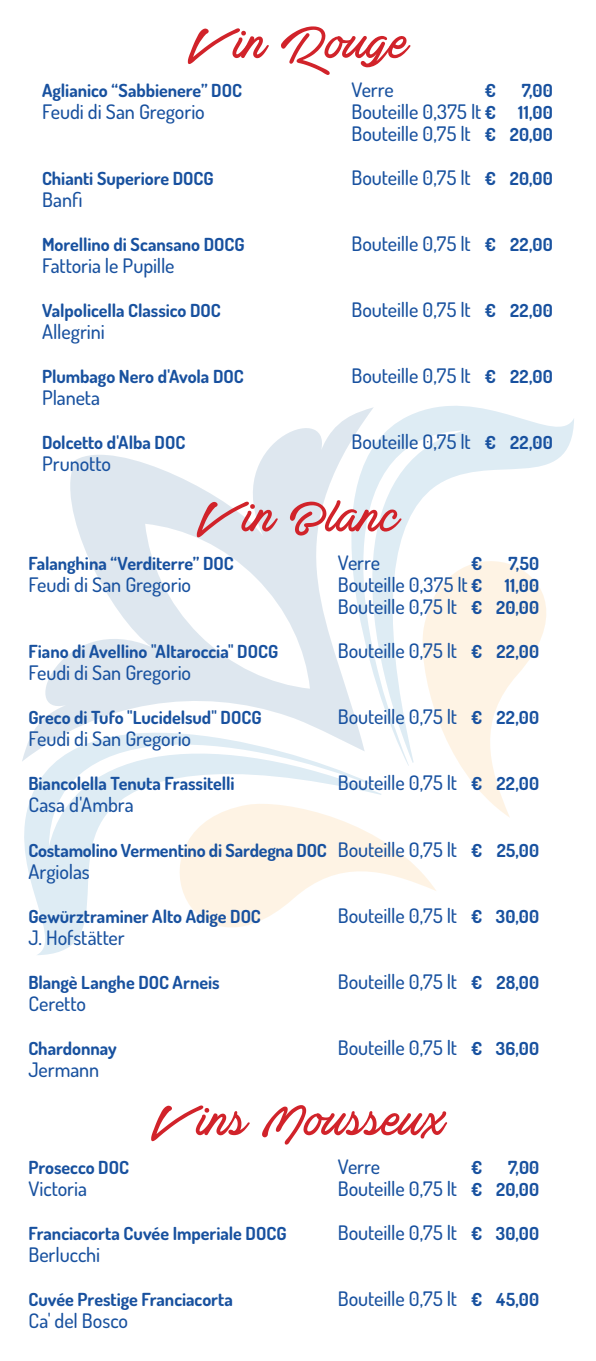
<style>
.page{position:relative;width:596px;height:1361px;background:#fff}
.page>*{position:absolute;margin:0;border:0;box-sizing:border-box;transform-origin:0 0}
.t1{font:50px "Actonia Hand PERSONALUSE";color:#d1232a}
.Piatti{font:500 20px "Dosis";letter-spacing:-.005em;color:#18519f}
.Piatti-2{font:700 18px "Dosis";letter-spacing:-.005em;color:#18519f}
.s1{font-weight:700;font-size:18px}
.s2{font-weight:500;font-size:20px}
</style>
<div class="page">
<svg style="left:461px;top:766px;width:49px;height:51px"></svg>
<svg style="left:384px;top:842px;width:52px;height:49px"></svg>
<svg style="left:24px;top:762px;width:360px;height:193px"></svg>
<svg style="left:302px;top:406px;width:271px;height:360px"></svg>
<svg style="left:22px;top:406px;width:351px;height:356px"></svg>
<p class="t1" style="left:188px;top:18px;width:222px">V in Rouge</p>
<p class="Piatti-2" style="left:42px;top:78px;width:201px">Aglianico “Sabbienere” DOC</p>
<p class="Piatti" style="left:351px;top:76px;width:44px">Verre</p>
<p class="Piatti-2" style="left:484px;top:78px;width:13px">€</p>
<p class="Piatti-2" style="left:521px;top:78px;width:33px">7,00</p>
<p class="Piatti" style="left:42px;top:98px;width:164px">Feudi di San Gregorio</p>
<p class="Piatti" style="left:351px;top:98px;width:203px">Bouteille 0,375 lt <span class="s1">€ 11,00</span></p>
<p class="Piatti" style="left:351px;top:120px;width:203px">Bouteille 0,75 lt <span class="s1">€ 20,00</span></p>
<p class="Piatti-2" style="left:42px;top:166px;width:173px">Chianti Superiore DOCG</p>
<p class="Piatti" style="left:351px;top:164px;width:203px">Bouteille 0,75 lt <span class="s1">€ 20,00</span></p>
<p class="Piatti" style="left:42px;top:186px;width:42px">Banfi</p>
<p class="Piatti-2" style="left:42px;top:232px;width:204px">Morellino di Scansano DOCG</p>
<p class="Piatti" style="left:351px;top:230px;width:203px">Bouteille 0,75 lt <span class="s1">€ 22,00</span></p>
<p class="Piatti" style="left:42px;top:252px;width:134px">Fattoria le Pupille</p>
<p class="Piatti-2" style="left:42px;top:298px;width:180px">Valpolicella Classico DOC</p>
<p class="Piatti" style="left:351px;top:296px;width:203px">Bouteille 0,75 lt <span class="s1">€ 22,00</span></p>
<p class="Piatti" style="left:42px;top:318px;width:64px">Allegrini</p>
<p class="Piatti-2" style="left:42px;top:364px;width:203px">Plumbago Nero d'Avola DOC</p>
<p class="Piatti" style="left:351px;top:362px;width:203px">Bouteille 0,75 lt <span class="s1">€ 22,00</span></p>
<p class="Piatti" style="left:42px;top:384px;width:60px">Planeta</p>
<p class="Piatti-2" style="left:42px;top:430px;width:145px">Dolcetto d'Alba DOC</p>
<p class="Piatti" style="left:351px;top:428px;width:203px">Bouteille 0,75 lt <span class="s1">€ 22,00</span></p>
<p class="Piatti" style="left:42px;top:450px;width:70px">Prunotto</p>
<p class="t1" style="left:196px;top:491px;width:204px">V in Blanc</p>
<p class="Piatti-2" style="left:28px;top:551px;width:207px">Falanghina “Verditerre” DOC</p>
<p class="Piatti" style="left:337px;top:549px;width:44px">Verre</p>
<p class="Piatti-2" style="left:471px;top:551px;width:13px">€</p>
<p class="Piatti-2" style="left:508px;top:551px;width:32px">7,50</p>
<p class="Piatti" style="left:28px;top:571px;width:164px">Feudi di San Gregorio</p>
<p class="Piatti" style="left:337px;top:571px;width:203px">Bouteille 0,375 lt <span class="s1">€ 11,00</span></p>
<p class="Piatti" style="left:337px;top:593px;width:203px">Bouteille 0,75 lt <span class="s1">€ 20,00</span></p>
<p class="Piatti-2" style="left:28px;top:639px;width:251px">Fiano di Avellino "Altaroccia" DOCG</p>
<p class="Piatti" style="left:337px;top:637px;width:203px">Bouteille 0,75 lt <span class="s1">€ 22,00</span></p>
<p class="Piatti" style="left:28px;top:659px;width:164px">Feudi di San Gregorio</p>
<p class="Piatti-2" style="left:28px;top:705px;width:234px">Greco di Tufo "Lucidelsud" DOCG</p>
<p class="Piatti" style="left:337px;top:703px;width:203px">Bouteille 0,75 lt <span class="s1">€ 22,00</span></p>
<p class="Piatti" style="left:28px;top:725px;width:164px">Feudi di San Gregorio</p>
<p class="Piatti-2" style="left:28px;top:771px;width:207px">Biancolella Tenuta Frassitelli</p>
<p class="Piatti" style="left:337px;top:769px;width:203px">Bouteille 0,75 lt <span class="s1">€ 22,00</span></p>
<p class="Piatti" style="left:28px;top:791px;width:107px">Casa d'Ambra</p>
<p class="Piatti-2" style="left:28px;top:837px;width:512px">Costamolino Vermentino di Sardegna DOC <span class="s2">Bouteille 0,75 lt</span> € 25,00</p>
<p class="Piatti" style="left:28px;top:857px;width:63px">Argiolas</p>
<p class="Piatti-2" style="left:28px;top:903px;width:234px">Gewürztraminer Alto Adige DOC</p>
<p class="Piatti" style="left:337px;top:901px;width:203px">Bouteille 0,75 lt <span class="s1">€ 30,00</span></p>
<p class="Piatti" style="left:28px;top:923px;width:98px">J. Hofstätter</p>
<p class="Piatti-2" style="left:28px;top:969px;width:193px">Blangè Langhe DOC Arneis</p>
<p class="Piatti" style="left:337px;top:967px;width:203px">Bouteille 0,75 lt <span class="s1">€ 28,00</span></p>
<p class="Piatti" style="left:28px;top:989px;width:59px">Ceretto</p>
<p class="Piatti-2" style="left:28px;top:1035px;width:90px">Chardonnay</p>
<p class="Piatti" style="left:337px;top:1033px;width:203px">Bouteille 0,75 lt <span class="s1">€ 36,00</span></p>
<p class="Piatti" style="left:28px;top:1055px;width:72px">Jermann</p>
<p class="t1" style="left:151px;top:1095px;width:295px">V ins Mousseux</p>
<p class="Piatti-2" style="left:28px;top:1155px;width:102px">Prosecco DOC</p>
<p class="Piatti" style="left:337px;top:1153px;width:44px">Verre</p>
<p class="Piatti-2" style="left:471px;top:1155px;width:13px">€</p>
<p class="Piatti-2" style="left:508px;top:1155px;width:33px">7,00</p>
<p class="Piatti" style="left:28px;top:1175px;width:60px">Victoria</p>
<p class="Piatti" style="left:337px;top:1175px;width:203px">Bouteille 0,75 lt <span class="s1">€ 20,00</span></p>
<p class="Piatti-2" style="left:28px;top:1221px;width:259px">Franciacorta Cuvée Imperiale DOCG</p>
<p class="Piatti" style="left:337px;top:1219px;width:203px">Bouteille 0,75 lt <span class="s1">€ 30,00</span></p>
<p class="Piatti" style="left:28px;top:1241px;width:73px">Berlucchi</p>
<p class="Piatti-2" style="left:28px;top:1287px;width:206px">Cuvée Prestige Franciacorta</p>
<p class="Piatti" style="left:337px;top:1285px;width:203px">Bouteille 0,75 lt <span class="s1">€ 45,00</span></p>
<p class="Piatti" style="left:28px;top:1307px;width:101px">Ca' del Bosco</p>
</div>
